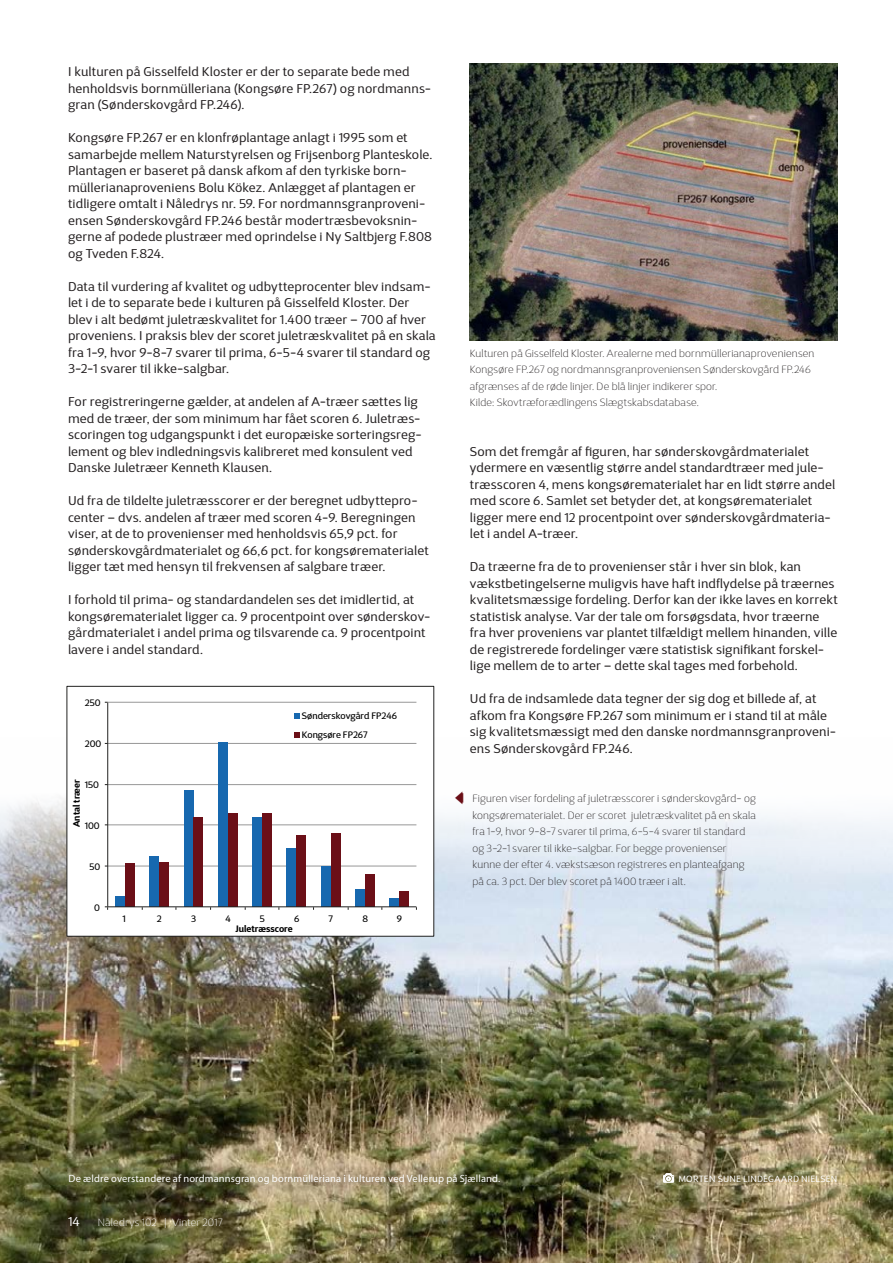
<style>
.page{position:relative;width:893px;height:1263px;background:#fff}
.page>*{position:absolute;margin:0;border:0;box-sizing:border-box;transform-origin:0 0}
.t1{font:12.75px/16.5px "D Sari";letter-spacing:.015em;color:#231f20}
.t2{font:12.75px "D Sari";color:#fff}
.t3{font:100 10.5px/16.5px "D Sari";letter-spacing:.02em;color:#231f20}
.t4{font:10.5px "Myriad Pro";letter-spacing:.01em;color:#fff}
.t5{font:100 10.5px "D Sari";letter-spacing:.02em;color:#fff}
.t6{font:9.3px/18.8px "D Sari";color:#000}
.t7{font:700 9.3px "D Sari";color:#000}
.t8{font:9px "D Sari";letter-spacing:.025em;color:#fff}
</style>
<div class="page">
<img style="left:0;top:738px;width:893px;height:525px">
<img style="left:470px;top:64px;width:368px;height:276px">
<div style="left:67px;top:686px;width:366px;height:250px;background:#fff"></div>
<hr style="left:108px;top:866px;width:308px;height:1px;background:#979797">
<hr style="left:108px;top:824px;width:308px;height:1px;background:#979797">
<hr style="left:108px;top:784px;width:308px;height:1px;background:#979797">
<hr style="left:108px;top:743px;width:308px;height:1px;background:#979797">
<hr style="left:108px;top:702px;width:308px;height:1px;background:#979797">
<div style="left:115px;top:896px;width:10px;height:11px;background:#1768af"></div>
<div style="left:149px;top:856px;width:10px;height:51px;background:#1768af"></div>
<div style="left:184px;top:790px;width:9px;height:117px;background:#1768af"></div>
<div style="left:218px;top:743px;width:10px;height:164px;background:#1768af"></div>
<div style="left:252px;top:818px;width:10px;height:89px;background:#1768af"></div>
<div style="left:287px;top:849px;width:9px;height:58px;background:#1768af"></div>
<div style="left:321px;top:867px;width:10px;height:40px;background:#1768af"></div>
<div style="left:355px;top:890px;width:10px;height:17px;background:#1768af"></div>
<div style="left:389px;top:899px;width:10px;height:8px;background:#1768af"></div>
<div style="left:125px;top:863px;width:10px;height:44px;background:#6b0f17"></div>
<div style="left:159px;top:862px;width:10px;height:45px;background:#6b0f17"></div>
<div style="left:193px;top:817px;width:10px;height:90px;background:#6b0f17"></div>
<div style="left:228px;top:813px;width:10px;height:94px;background:#6b0f17"></div>
<div style="left:262px;top:813px;width:10px;height:94px;background:#6b0f17"></div>
<div style="left:296px;top:836px;width:10px;height:71px;background:#6b0f17"></div>
<div style="left:331px;top:833px;width:9px;height:74px;background:#6b0f17"></div>
<div style="left:365px;top:874px;width:10px;height:33px;background:#6b0f17"></div>
<div style="left:399px;top:891px;width:10px;height:16px;background:#6b0f17"></div>
<hr style="left:107px;top:703px;width:1px;height:204px;background:#222221">
<hr style="left:108px;top:906px;width:308px;height:1px;background:#222221">
<svg style="left:295px;top:713px;width:5px;height:5px"></svg>
<svg style="left:295px;top:732px;width:5px;height:5px"></svg>
<div style="left:66px;top:686px;width:368px;height:251px;border:1px solid #222221"></div>
<svg style="left:57px;top:1163px;width:456px;height:35px;background:#7b7552"></svg>
<svg style="left:663px;top:1173px;width:11px;height:10px"></svg>
<svg style="left:455px;top:792px;width:8px;height:12px"></svg>
<p class="t1" style="left:68px;top:63px;width:365px">I kulturen på Gisselfeld Kloster er der to separate bede med henholdsvis bornmülleriana (Kongsøre FP.267) og nordmanns&shy;gran (Sønderskovgård FP.246).</p>
<p class="t1" style="left:68px;top:129px;width:366px">Kongsøre FP.267 er en klonfrøplantage anlagt i 1995 som et samarbejde mellem Naturstyrelsen og Frijsenborg Planteskole.<br>Plantagen er baseret på dansk afkom af den tyrkiske born&shy;müllerianaproveniens Bolu Kö kez. Anlægget af plantagen er tidligere omtalt i Nåledrys nr. 59. For nordmannsgranproveni&shy;ensen Sønderskovgård FP.246 består modertræsbevoksnin&shy;gerne af podede plustræer med oprindelse i Ny Saltbjerg F.808 og Tveden F.824.</p>
<p class="t1" style="left:68px;top:278px;width:369px">Data til vurdering af kvalitet og udbytteprocenter blev indsam&shy;let i de to separate bede i kulturen på Gisselfeld Kloster. Der blev i alt bedømt juletræskvalitet for 1.400 træer – 700 af hver proveniens. I praksis blev der scoret juletræskvalitet på en skala fra 1-9, hvor 9-8-7 svarer til prima, 6-5-4 svarer til standard og 3-2-1 svarer til ikke-salgbar.</p>
<p class="t1" style="left:68px;top:393px;width:355px">For registreringerne gælder, at andelen af A-træer sættes lig med de træer, der som minimum har fået scoren 6. Juletræs&shy;scoringen tog udgangspunkt i det europæiske sorteringsreg&shy;lement og blev indledningsvis kalibreret med konsulent ved Danske Juletræer Kenneth Klausen.</p>
<p class="t1" style="left:68px;top:492px;width:362px">Ud fra de tildelte juletræsscorer er der beregnet udbyttepro&shy;center – dvs. andelen af træer med scoren 4-9. Beregningen viser, at de to provenienser med henholdsvis 65,9 pct. for sønderskovgårdmaterialet og 66,6 pct. for kongsørematerialet ligger tæt med hensyn til frekvensen af salgbare træer.</p>
<p class="t1" style="left:68px;top:591px;width:364px">I forhold til prima- og standardandelen ses det imidlertid, at kongsørematerialet ligger ca. 9 procentpoint over sønderskov&shy;gårdmaterialet i andel prima og tilsvarende ca. 9 procentpoint lavere i andel standard.</p>
<p class="t6" style="left:85px;top:694px;width:17px">250</p>
<p class="t6" style="left:85px;top:734px;width:18px">200</p>
<p class="t7" style="left:70px;top:827px;width:49px;rotate:-90deg">Antal træer</p>
<p class="t6" style="left:85px;top:775px;width:16px">150</p>
<p class="t6" style="left:85px;top:816px;width:16px">100</p>
<p class="t6" style="left:90px;top:857px;width:12px">50</p>
<p class="t6" style="left:94px;top:898px;width:7px">0</p>
<p class="t6" style="left:302px;top:707px;width:97px">Sønderskovgård FP246<br>Kongsøre FP267</p>
<p class="t6" style="left:123px;top:909px;width:5px">1</p>
<p class="t6" style="left:157px;top:909px;width:6px">2</p>
<p class="t6" style="left:191px;top:909px;width:7px">3</p>
<p class="t6" style="left:225px;top:909px;width:7px">4</p>
<p class="t6" style="left:260px;top:909px;width:7px">5</p>
<p class="t6" style="left:294px;top:909px;width:7px">6</p>
<p class="t6" style="left:328px;top:909px;width:6px">7</p>
<p class="t6" style="left:363px;top:909px;width:7px">8</p>
<p class="t6" style="left:397px;top:909px;width:7px">9</p>
<p class="t7" style="left:235px;top:923px;width:59px">Juletræsscore</p>
<p class="t3" style="left:470px;top:345px;width:346px">Kulturen på Gisselfeld Kloster. Arealerne med bornmüllerianaproveniensen Kongsøre FP.267 og nordmannsgranproveniensen Sønderskovgård FP.246 afgrænses af de røde linjer. De blå linjer indikerer spor.<br>Kilde: Skovtræforædlingens Slægtskabsdatabase.</p>
<p class="t1" style="left:470px;top:443px;width:367px">Som det fremgår af figuren, har sønderskovgårdmaterialet ydermere en væsentlig større andel standardtræer med jule&shy;træsscoren 4, mens kongsørematerialet har en lidt større andel med score 6. Samlet set betyder det, at kongsørematerialet ligger mere end 12 procentpoint over sønderskovgårdmateria&shy;let i andel A-træer.</p>
<p class="t1" style="left:470px;top:558px;width:369px">Da træerne fra de to provenienser står i hver sin blok, kan vækstbetingelserne muligvis have haft indflydelse på træernes kvalitetsmæssige fordeling. Derfor kan der ikke laves en korrekt statistisk analyse. Var der tale om forsøgsdata, hvor træerne fra hver proveniens var plantet tilfældigt mellem hinanden, ville de registrerede fordelinger være statistisk signifikant forskel&shy;lige mellem de to arter – dette skal tages med forbehold.</p>
<p class="t1" style="left:470px;top:690px;width:368px">Ud fra de indsamlede data tegner der sig dog et billede af, at afkom fra Kongsøre FP.267 som minimum er i stand til at måle sig kvalitetsmæssigt med den danske nordmannsgranproveni&shy;ens Sønderskovgård FP.246.</p>
<p class="t3" style="left:472px;top:790px;width:285px">Figuren viser fordeling af juletræsscorer i sønderskovgård- og kongsørematerialet. Der er scoret juletræskvalitet på en skala fra 1-9, hvor 9-8-7 svarer til prima, 6-5-4 svarer til standard og 3-2-1 svarer til ikke-salgbar. For begge provenienser kunne der efter 4. vækstsæson registreres en planteafgang på ca. 3 pct. Der blev scoret på 1400 træer i alt.</p>
<p class="t4" style="left:69px;top:1172px;width:433px">De ældre overstandere af nordmannsgran og bornmülleriana i kulturen ved Vellerup på Sjælland.</p>
<p class="t2" style="left:68px;top:1213px;width:13px">14</p>
<p class="t5" style="left:98px;top:1216px;width:126px">Nåledrys 102 | Vinter 2017</p>
<p class="t8" style="left:678px;top:1173px;width:161px">MORTEN SUNE LINDEGAARD NIELSEN</p>
</div>
